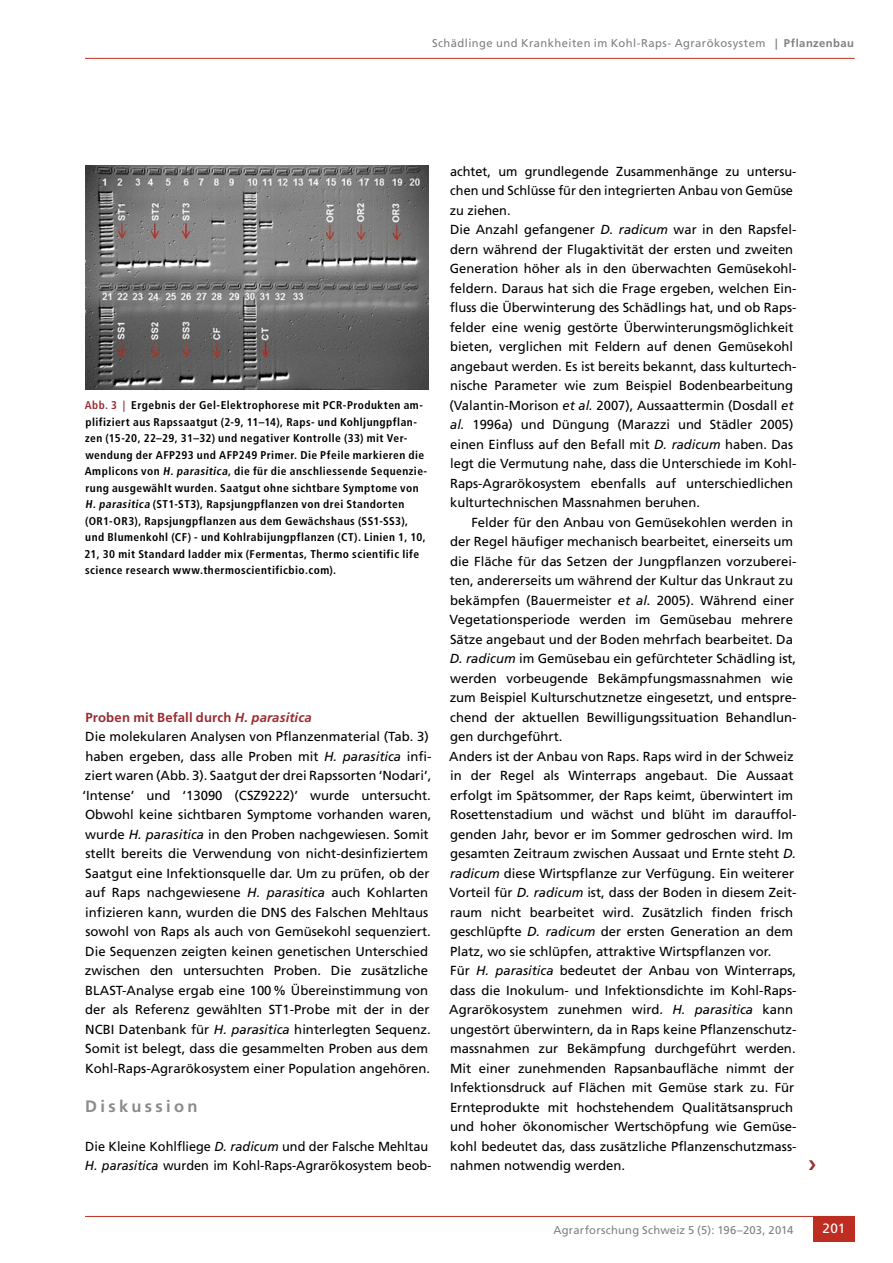
<style>
.page{position:relative;width:893px;height:1263px;background:#fff}
.page>*{position:absolute;margin:0;border:0;box-sizing:border-box;transform-origin:0 0}
.t1{font:700 16.5px "Frutiger LT Std";letter-spacing:.2em;color:#8b8b8b}
.t2{font:13.5px "Frutiger LT Std";color:#fff}
.t3{font:13.2px/19.5px "Frutiger LT Std";color:#000}
.t4{font:700 condensed 11.25px/16.5px "Frutiger LT Std";letter-spacing:.04em;color:#000}
.t5{font:11.25px "Frutiger LT Std";letter-spacing:.035em;color:#808080}
.t6{font:11.25px "Frutiger LT Std";letter-spacing:.015em;color:#808080}
.s1{font-weight:700}
.s2{color:#9a2b2f}
.s3{font-style:italic}
.s4{font-weight:700;color:#9a2b2f}
.s5{font-weight:700;font-style:italic;color:#9a2b2f}
</style>
<div class="page">
<hr style="left:85px;top:1216px;width:770px;height:1px;background:#bd2d21">
<div style="left:813px;top:1216px;width:42px;height:26px;background:#bd2d21"></div>
<hr style="left:85px;top:58px;width:770px;height:1px;background:#bd2d21">
<img style="left:85px;top:165px;width:344px;height:225px">
<p class="t5" style="left:432px;top:36px;width:424px">Schädlinge und Krankheiten im Kohl-Raps- Agrarökosystem <span class="s1">| Pflanzenbau</span></p>
<p class="t4" style="left:85px;top:397px;width:344px"><span class="s2">Abb. 3 |</span> Ergebnis der Gel-Elektrophorese mit PCR-Produkten am&shy;plifiziert aus Rapssaatgut (2-9, 11–14), Raps- und Kohljungpflan&shy;zen (15-20, 22–29, 31–32) und negativer Kontrolle (33) mit Ver&shy;wendung der AFP293 und AFP249 Primer. Die Pfeile markieren die Amplicons von <span class="s3">H. parasitica</span>, die für die anschliessende Sequenzie&shy;rung ausgewählt wurden. Saatgut ohne sichtbare Symptome von <span class="s3">H. parasitica</span> (ST1-ST3), Rapsjungpflanzen von drei Standorten (OR1-OR3), Rapsjungpflanzen aus dem Gewächshaus (SS1-SS3), und Blumenkohl (CF) - und Kohlrabijungpflanzen (CT). Linien 1, 10, 21, 30 mit Standard ladder mix (Fermentas, Thermo scientific life science research www.thermoscientificbio.com).</p>
<p class="t3" style="left:83px;top:707px;width:351px"><span class="s4">Proben mit Befall durch</span> <span class="s5">H. parasitica<br></span>Die molekularen Analysen von Pflanzenmaterial (Tab. 3) haben ergeben, dass alle Proben mit <span class="s3">H. parasitica</span> infi&shy;ziert waren (Abb. 3). Saatgut der drei Rapssorten ‘Nodari’, ‘Intense’ und ‘13090 (CSZ9222)’ wurde untersucht.<br>Obwohl keine sichtbaren Symptome vorhanden waren, wurde <span class="s3">H. parasitica</span> in den Proben nachgewiesen. Somit stellt bereits die Verwendung von nicht-desinfiziertem Saatgut eine Infektionsquelle dar. Um zu prüfen, ob der auf Raps nachgewiesene <span class="s3">H. parasitica</span> auch Kohlarten infizieren kann, wurden die DNS des Falschen Mehltaus sowohl von Raps als auch von Gemüsekohl sequenziert.<br>Die Sequenzen zeigten keinen genetischen Unterschied zwischen den untersuchten Proben. Die zusätzliche BLAST-Analyse ergab eine 100% Übereinstimmung von der als Referenz gewählten ST1-Probe mit der in der NCBI Datenbank für <span class="s3">H. parasitica</span> hinterlegten Sequenz.<br>Somit ist belegt, dass die gesammelten Proben aus dem Kohl-Raps-Agrarökosystem einer Population angehören.</p>
<p class="t1" style="left:85px;top:1096px;width:114px">Diskussion</p>
<p class="t3" style="left:85px;top:1136px;width:348px">Die Kleine Kohlfliege <span class="s3">D. radicum</span> und der Falsche Mehltau<br><span class="s3">H. parasitica</span> wurden im Kohl-Raps-Agrarökosystem beob-</p>
<p class="t3" style="left:450px;top:161px;width:348px">achtet, um grundlegende Zusammenhänge zu untersu&shy;chen und Schlüsse für den integrierten Anbau von Gemüse zu ziehen.<br>Die Anzahl gefangener <span class="s3">D. radicum</span> war in den Rapsfel&shy;dern während der Flugaktivität der ersten und zweiten Generation höher als in den überwachten Gemüsekohl&shy;feldern. Daraus hat sich die Frage ergeben, welchen Ein&shy;fluss die Überwinterung des Schädlings hat, und ob Raps&shy;felder eine wenig gestörte Überwinterungsmöglichkeit bieten, verglichen mit Feldern auf denen Gemüsekohl angebaut werden. Es ist bereits bekannt, dass kulturtech&shy;nische Parameter wie zum Beispiel Bodenbearbeitung (Valantin-Morison <span class="s3">et al.</span> 2007), Aussaattermin (Dosdall <span class="s3">et al.</span> 1996a) und Düngung (Marazzi und Städler 2005) einen Einfluss auf den Befall mit <span class="s3">D. radicum</span> haben. Das legt die Vermutung nahe, dass die Unterschiede im Kohl-Raps-Agrarökosystem ebenfalls auf unterschiedlichen kulturtechnischen Massnahmen beruhen.</p>
<p class="t3" style="left:449px;top:512px;width:349px;text-indent:22px">Felder für den Anbau von Gemüsekohlen werden in der Regel häufiger mechanisch bearbeitet, einerseits um die Fläche für das Setzen der Jungpflanzen vorzuberei&shy;ten, andererseits um während der Kultur das Unkraut zu bekämpfen (Bauermeister <span class="s3">et al.</span> 2005). Während einer Vegetationsperiode werden im Gemüsebau mehrere Sätze angebaut und der Boden mehrfach bearbeitet. Da <span class="s3">D. radicum</span> im Gemüsebau ein gefürchteter Schädling ist, werden vorbeugende Bekämpfungsmassnahmen wie zum Beispiel Kulturschutznetze eingesetzt, und entspre&shy;chend der aktuellen Bewilligungssituation Behandlun&shy;gen durchgeführt.<br>Anders ist der Anbau von Raps. Raps wird in der Schweiz in der Regel als Winterraps angebaut. Die Aussaat erfolgt im Spätsommer, der Raps keimt, überwintert im Rosettenstadium und wächst und blüht im darauffol&shy;genden Jahr, bevor er im Sommer gedroschen wird. Im gesamten Zeitraum zwischen Aussaat und Ernte steht <span class="s3">D. radicum</span> diese Wirtspflanze zur Verfügung. Ein weiterer Vorteil für <span class="s3">D. radicum</span> ist, dass der Boden in diesem Zeit&shy;raum nicht bearbeitet wird. Zusätzlich finden frisch geschlüpfte <span class="s3">D. radicum</span> der ersten Generation an dem Platz, wo sie schlüpfen, attraktive Wirtspflanzen vor.<br>Für <span class="s3">H. parasitica</span> bedeutet der Anbau von Winterraps, dass die Inokulum- und Infektionsdichte im Kohl-Raps-Agrarökosystem zunehmen wird. <span class="s3">H. parasitica</span> kann ungestört überwintern, da in Raps keine Pflanzenschutz&shy;massnahmen zur Bekämpfung durchgeführt werden.<br>Mit einer zunehmenden Rapsanbaufläche nimmt der Infektionsdruck auf Flächen mit Gemüse stark zu. Für Ernteprodukte mit hochstehendem Qualitätsanspruch und hoher ökonomischer Wertschöpfung wie Gemüse&shy;kohl bedeutet das, dass zusätzliche Pflanzenschutzmass&shy;nahmen notwendig werden.</p>
<p class="t6" style="left:554px;top:1223px;width:241px">Agrarforschung Schweiz 5 (5): 196–203, 2014</p>
<p class="t2" style="left:823px;top:1221px;width:24px">201</p>
</div>
